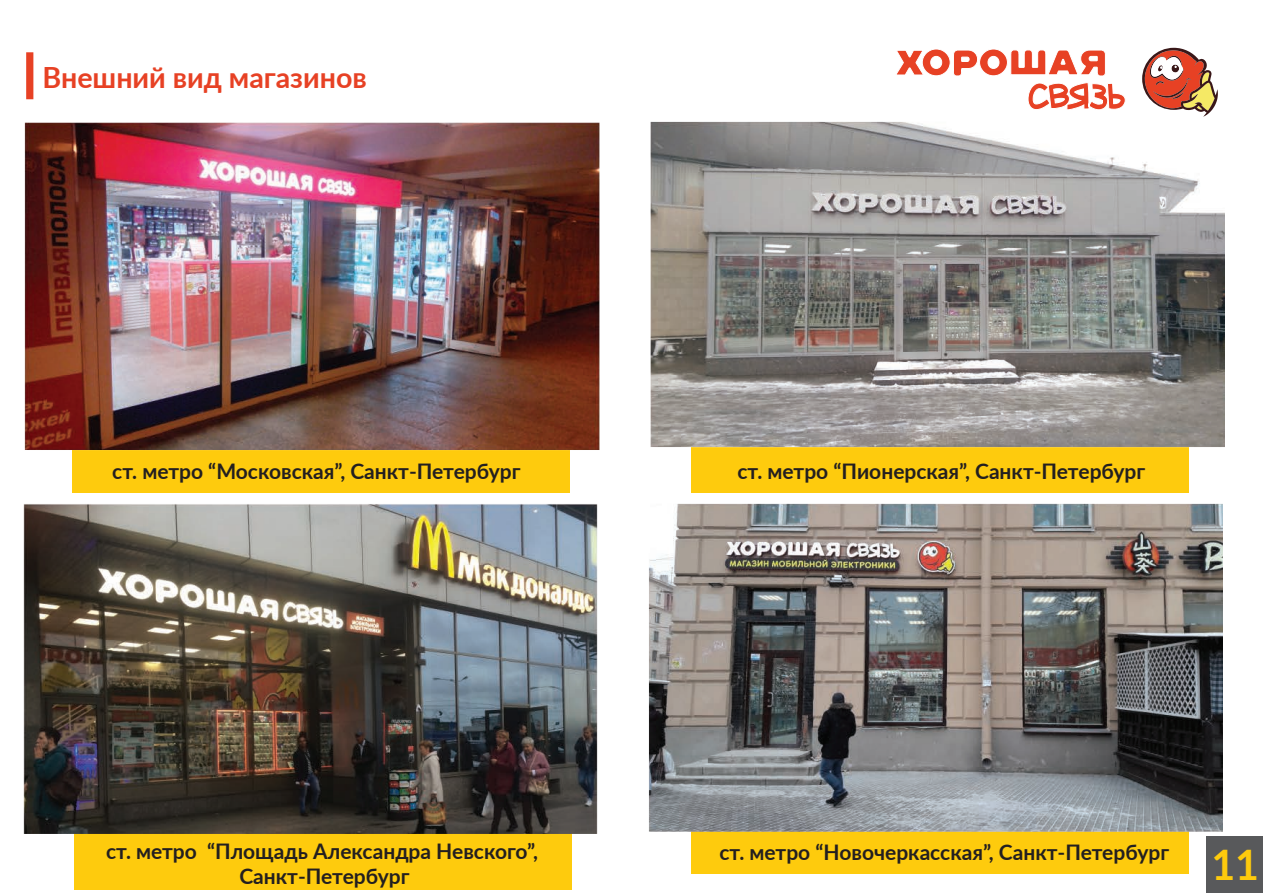
<style>
.page{position:relative;width:1263px;height:893px;background:#fff}
.page>*{position:absolute;margin:0;border:0;box-sizing:border-box;transform-origin:0 0}
.t1{font:700 41.25px "Lato";color:#fecb0d}
.t2{font:700 28.65px "Lato";color:#e74124}
.t3{font:700 21px/25.2px "Lato";color:#231f20;text-align:center}
</style>
<div class="page">
<div style="left:26px;top:52px;width:7px;height:47px;background:#e74124"></div>
<div style="left:73px;top:450px;width:497px;height:43px;background:#fecb0d"></div>
<div style="left:74px;top:833px;width:498px;height:57px;background:#fecb0d"></div>
<div style="left:691px;top:442px;width:497px;height:51px;background:#fecb0d"></div>
<div style="left:691px;top:823px;width:497px;height:51px;background:#fecb0d"></div>
<svg style="left:896px;top:49px;width:229px;height:61px"></svg>
<svg style="left:1142px;top:47px;width:76px;height:70px"></svg>
<img style="left:23px;top:490px;width:1200px;height:343px">
<img style="left:24px;top:121px;width:1200px;height:349px">
<div style="left:1206px;top:836px;width:57px;height:57px;background:#58595b"></div>
<h2 class="t2" style="left:43px;top:60px;width:326px">Внешний вид магазинов</h2>
<p class="t3" style="left:112px;top:458px;width:410px">ст. метро “Московская”, Санкт-Петербург</p>
<p class="t3" style="left:106px;top:838px;width:433px">ст. метро “Площадь Александра Невского”,<br>Санкт-Петербург</p>
<p class="t3" style="left:737px;top:458px;width:409px">ст. метро “Пионерская”, Санкт-Петербург</p>
<p class="t3" style="left:719px;top:840px;width:451px">ст. метро “Новочеркасская”, Санкт-Петербург</p>
<h1 class="t1" style="left:1211px;top:841px;width:49px">11</h1>
</div>
